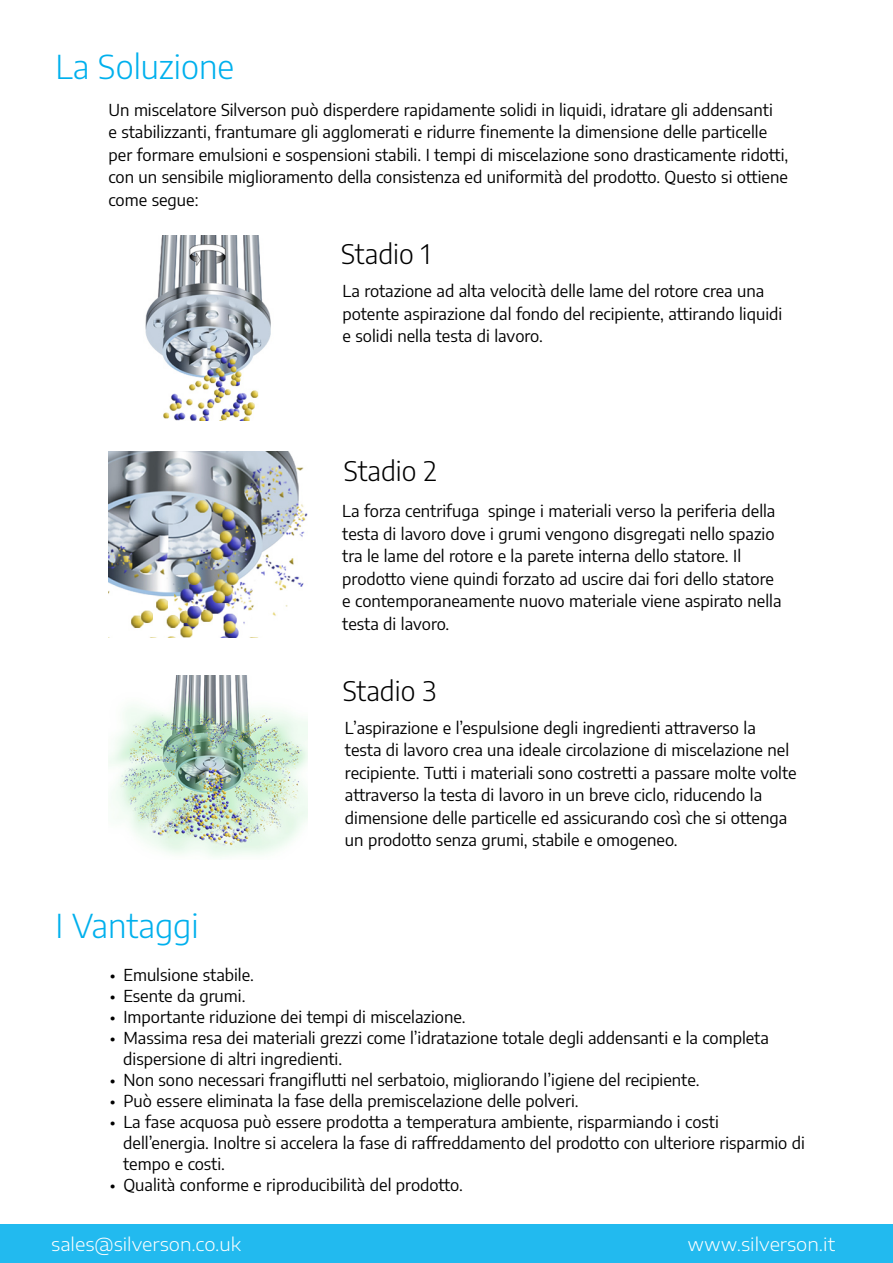
<style>
.page{position:relative;width:893px;height:1263px;background:#fff}
.page>*{position:absolute;margin:0;border:0;box-sizing:border-box;transform-origin:0 0}
.t1{font:300 33px "Encode Sans";color:#00b0ed}
.t2{font:300 27px "Encode Sans";color:#000}
.t3{font:300 18px "Encode Sans Expanded";color:#fff}
.t4{font:16.5px/22.5px "Encode Sans";color:#000}
</style>
<div class="page">
<img style="left:109px;top:452px;width:199px;height:185px">
<img style="left:145px;top:235px;width:126px;height:186px">
<img style="left:109px;top:675px;width:198px;height:181px">
<div style="left:0;top:1224px;width:893px;height:39px;background:#22baef"></div>
<h1 class="t1" style="left:56px;top:44px;width:180px">La Soluzione</h1>
<p class="t4" style="left:108px;top:98px;width:681px">Un miscelatore Silverson può disperdere rapidamente solidi in liquidi, idratare gli addensanti<br>e stabilizzanti, frantumare gli agglomerati e ridurre finemente la dimensione delle particelle per formare emulsioni e sospensioni stabili. I tempi di miscelazione sono drasticamente ridotti, con un sensibile miglioramento della consistenza ed uniformità del prodotto. Questo si ottiene come segue:</p>
<h2 class="t2" style="left:341px;top:235px;width:91px">Stadio 1</h2>
<p class="t4" style="left:343px;top:279px;width:441px">La rotazione ad alta velocità delle lame del rotore crea una potente aspirazione dal fondo del recipiente, attirando liquidi e solidi nella testa di lavoro.</p>
<h2 class="t2" style="left:344px;top:452px;width:94px">Stadio 2</h2>
<p class="t4" style="left:342px;top:499px;width:441px">La forza centrifuga spinge i materiali verso la periferia della testa di lavoro dove i grumi vengono disgregati nello spazio tra le lame del rotore e la parete interna dello statore. Il prodotto viene quindi forzato ad uscire dai fori dello statore e contemporaneamente nuovo materiale viene aspirato nella testa di lavoro.</p>
<h2 class="t2" style="left:343px;top:672px;width:95px">Stadio 3</h2>
<h1 class="t1" style="left:55px;top:902px;width:145px">I Vantaggi</h1>
<p class="t4" style="left:345px;top:715px;width:453px">L’aspirazione e l’espulsione degli ingredienti attraverso la<br>testa di lavoro crea una ideale circolazione di miscelazione nel recipiente. Tutti i materiali sono costretti a passare molte volte attraverso la testa di lavoro in un breve ciclo, riducendo la dimensione delle particelle ed assicurando così che si ottenga un prodotto senza grumi, stabile e omogeneo.</p>
<p class="t4" style="left:110px;top:963px;width:146px">• Emulsione stabile.</p>
<p class="t4" style="left:110px;top:984px;width:137px">• Esente da grumi.</p>
<p class="t4" style="left:110px;top:1005px;width:357px">• Importante riduzione dei tempi di miscelazione.</p>
<p class="t4" style="left:123px;top:1027px;width:647px;line-height:21px;text-indent:-13px">• Massima resa dei materiali grezzi come l’idratazione totale degli addensanti e la completa dispersione di altri ingredienti.</p>
<p class="t4" style="left:110px;top:1068px;width:591px">• Non sono necessari frangiflutti nel serbatoio, migliorando l’igiene del recipiente.</p>
<p class="t4" style="left:110px;top:1089px;width:470px">• Può essere eliminata la fase della premiscelazione delle polveri.</p>
<p class="t4" style="left:123px;top:1111px;width:683px;line-height:21px;text-indent:-13px">• La fase acquosa può essere prodotta a temperatura ambiente, risparmiando i costi dell’energia. Inoltre si accelera la fase di raffreddamento del prodotto con ulteriore risparmio di tempo e costi.</p>
<p class="t4" style="left:110px;top:1173px;width:355px">• Qualità conforme e riproducibilità del prodotto.</p>
<p class="t3" style="left:51px;top:1232px;width:191px">sales@silverson.co.uk</p>
<p class="t3" style="left:687px;top:1232px;width:149px">www.silverson.it</p>
</div>
